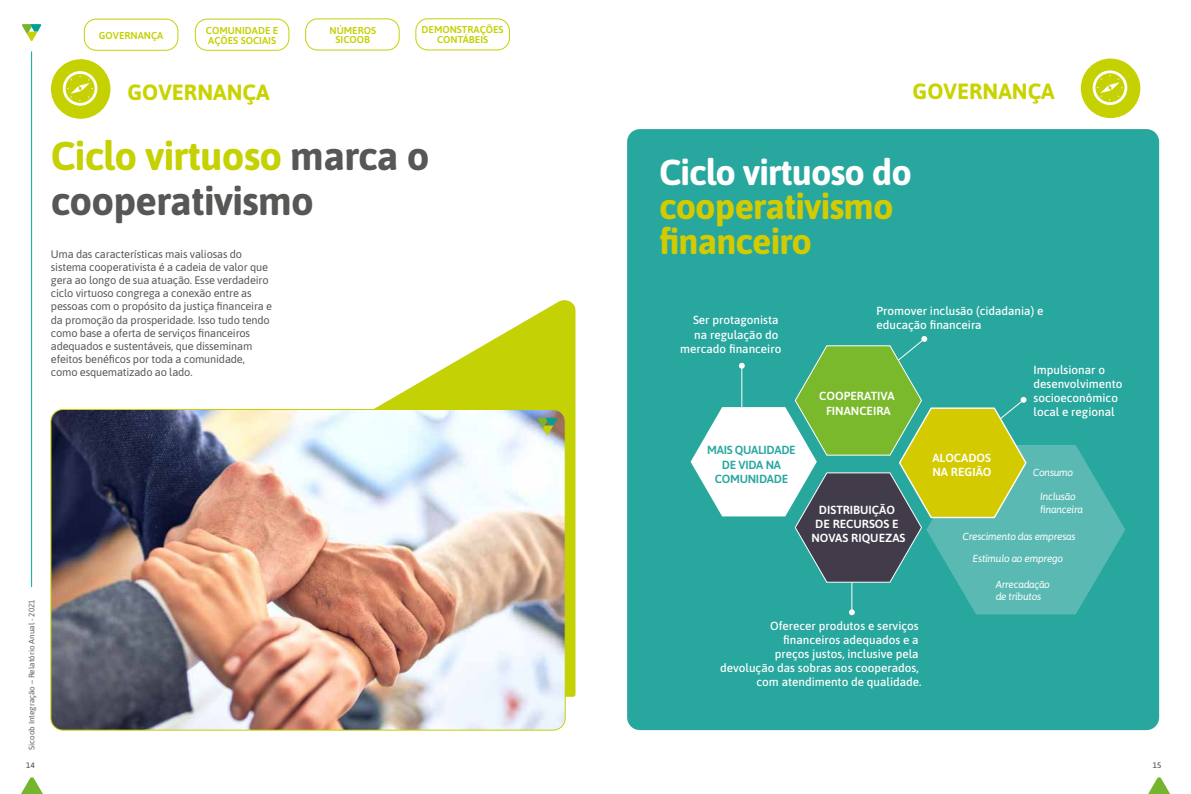
<style>
.page{position:relative;width:1191px;height:794px;background:#fff}
.page>*{position:absolute;margin:0;border:0;box-sizing:border-box;transform-origin:0 0}
.t1{font:700 40px/45px "Asap";letter-spacing:-.02em;color:#575756}
.t2{font:700 36px/34.5px "Asap";letter-spacing:-.025em;color:#d3cb00}
.t3{font:700 36px "Asap";letter-spacing:-.025em;color:#fff}
.t4{font:700 22px "Asap";color:#c8d300}
.t5{font:500 11.7px/14.1px "Asap";color:#fff;text-align:right}
.t6{font:600 11.7px/14.1px "Asap";color:#fff;text-align:center}
.t7{font:600 11.7px/14.1px "Asap";letter-spacing:-.025em;color:#28a79e;text-align:center}
.t8{font:11px/13.2px "Asap";letter-spacing:-.015em;color:#575756}
.t9{font:italic 10.2px/12.2px "Asap";letter-spacing:-.03em;color:#fff}
.t10{font:600 10px/9.6px "Asap";color:#c4d105;text-align:center}
.t11{font:8px "Asap";color:#606060}
.t12{font:500 8px "Asap";color:#575756}
.s1{color:#c5d100}
</style>
<div class="page">
<svg style="left:1148px;top:777px;width:22px;height:17px"></svg>
<svg style="left:21px;top:777px;width:22px;height:17px"></svg>
<svg style="left:22px;top:24px;width:19px;height:17px"></svg>
<hr style="left:31px;top:52px;width:1px;height:534px;background:#00ad9e">
<svg style="left:374px;top:300px;width:201px;height:397px;fill:#c4d105"></svg>
<div style="left:51px;top:59px;width:59px;height:60px;background:#c5d100;border-radius:50%"></div>
<svg style="left:63px;top:71px;width:34px;height:35px"></svg>
<svg style="left:66px;top:74px;width:29px;height:29px"></svg>
<svg style="left:67px;top:75px;width:26px;height:26px"></svg>
<div style="left:1080px;top:59px;width:60px;height:59px;background:#c5d100;border-radius:50%"></div>
<svg style="left:1092px;top:70px;width:35px;height:35px"></svg>
<svg style="left:1095px;top:73px;width:29px;height:29px"></svg>
<svg style="left:1096px;top:75px;width:26px;height:26px"></svg>
<div style="left:627px;top:129px;width:532px;height:601px;background:#28a79e"></div>
<svg style="left:690px;top:336px;width:435px;height:279px;background:#5cae8d"></svg>
<img style="left:52px;top:409px;width:513px;height:321px">
<svg style="left:538px;top:418px;width:19px;height:17px"></svg>
<div style="left:415px;top:18px;width:95px;height:32px;border:1px solid #c4d105;border-radius:12px"></div>
<div style="left:305px;top:18px;width:95px;height:33px;border:1px solid #c4d105;border-radius:12px"></div>
<div style="left:195px;top:19px;width:94px;height:32px;border:1px solid #c4d105;border-radius:12px"></div>
<div style="left:84px;top:19px;width:94px;height:32px;border:1px solid #c4d105;border-radius:12px"></div>
<p class="t10" style="left:99px;top:30px;width:66px">GOVERNANÇA</p>
<p class="t10" style="left:206px;top:25px;width:74px;text-align:left">COMUNIDADE E<br>AÇÕES SOCIAIS</p>
<p class="t10" style="left:329px;top:25px;width:48px">NÚMEROS<br>SICOOB</p>
<p class="t10" style="left:421px;top:25px;width:84px">DEMONSTRAÇÕES<br>CONTÁBEIS</p>
<h3 class="t4" style="left:127px;top:76px;width:144px">GOVERNANÇA</h3>
<h3 class="t4" style="left:912px;top:76px;width:144px">GOVERNANÇA</h3>
<h1 class="t1" style="left:51px;top:131px;width:380px"><span class="s1">Ciclo virtuoso</span> marca o cooperativismo</h1>
<p class="t8" style="left:51px;top:246px;width:223px">Uma das características mais valiosas do sistema cooperativista é a cadeia de valor que gera ao longo de sua atuação. Esse verdadeiro ciclo virtuoso congrega a conexão entre as pessoas com o propósito da justiça financeira e da promoção da prosperidade. Isso tudo tendo como base a oferta de serviços financeiros adequados e sustentáveis, que disseminam efeitos benéficos por toda a comunidade, como esquematizado ao lado.</p>
<h2 class="t3" style="left:659px;top:146px;width:254px">Ciclo virtuoso do</h2>
<h2 class="t2" style="left:659px;top:187px;width:236px">cooperativismo financeiro</h2>
<p class="t5" style="left:876px;top:303px;width:168px;text-align:left">Promover inclusão (cidadania) e educação financeira</p>
<p class="t5" style="left:680px;top:313px;width:103px">Ser protagonista na regulação do mercado financeiro</p>
<p class="t5" style="left:1033px;top:362px;width:90px;text-align:left">Impulsionar o desenvolvimento socioeconômico local e regional</p>
<p class="t6" style="left:819px;top:389px;width:77px">COOPERATIVA<br>FINANCEIRA</p>
<p class="t11" style="left:26px;top:750px;width:152px;rotate:-90deg">Sicoob Integração – Relatório Anual - 2021</p>
<p class="t7" style="left:707px;top:442px;width:90px">MAIS QUALIDADE<br>DE VIDA NA<br>COMUNIDADE</p>
<p class="t6" style="left:811px;top:502px;width:96px">DISTRIBUIÇÃO<br>DE RECURSOS E<br>NOVAS RIQUEZAS</p>
<p class="t5" style="left:720px;top:618px;width:203px">Oferecer produtos e serviços financeiros adequados e a<br>preços justos, inclusive pela<br>devolução das sobras aos cooperados, com atendimento de qualidade.</p>
<p class="t6" style="left:932px;top:450px;width:61px;text-align:left">ALOCADOS<br>NA REGIÃO</p>
<p class="t9" style="left:1033px;top:466px;width:42px">Consumo</p>
<p class="t9" style="left:1040px;top:490px;width:44px">Inclusão financeira</p>
<p class="t9" style="left:962px;top:530px;width:114px">Crescimento das empresas</p>
<p class="t9" style="left:995px;top:577px;width:56px">Arrecadação de tributos</p>
<p class="t9" style="left:973px;top:552px;width:92px">Estímulo ao emprego</p>
<p class="t12" style="left:26px;top:759px;width:10px">14</p>
<p class="t12" style="left:1153px;top:759px;width:10px">15</p>
</div>
